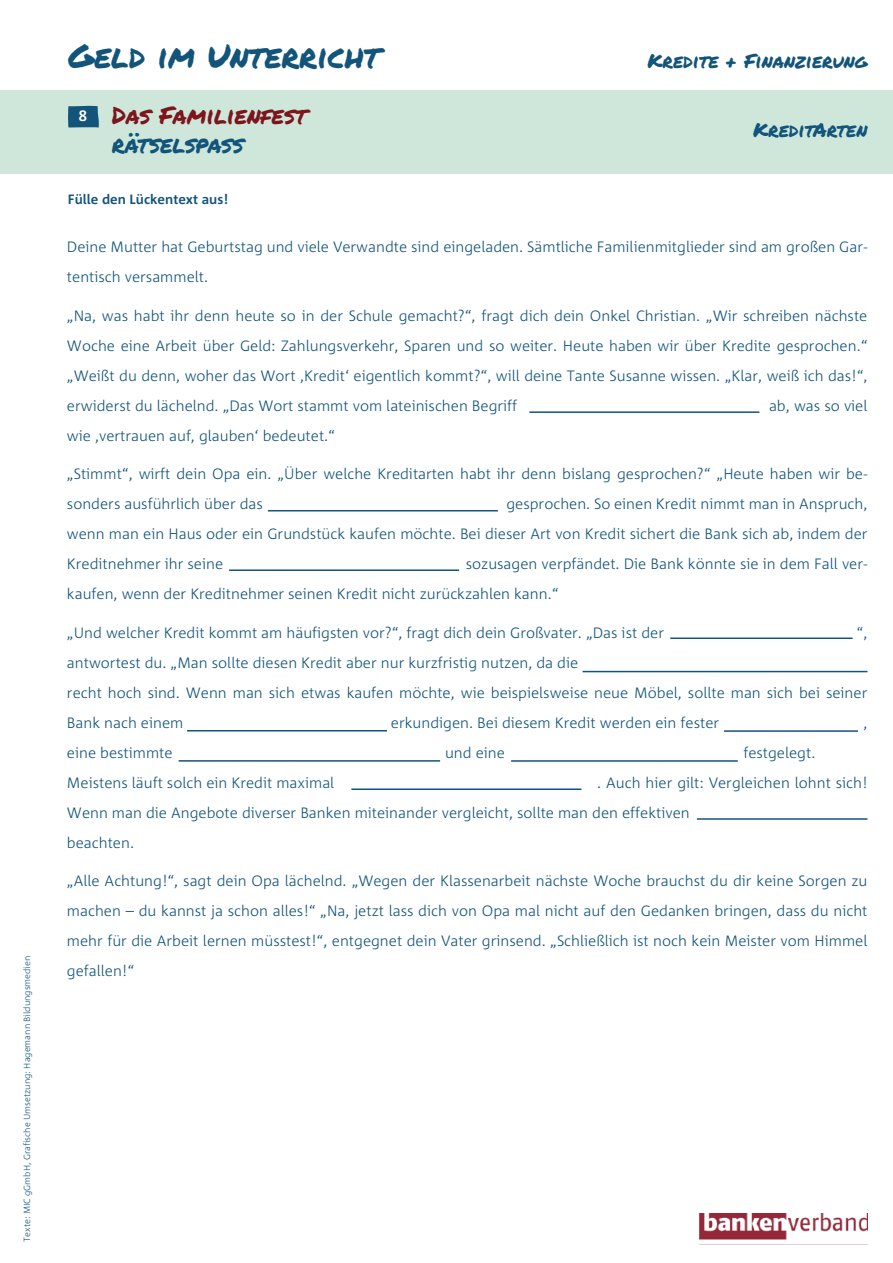
<style>
.page{position:relative;width:893px;height:1263px;background:#fff}
.page>*{position:absolute;margin:0;border:0;box-sizing:border-box;transform-origin:0 0}
.t1{font:33px "Permanent Marker";color:#12547a}
.t2{font:24px/28.8px "Permanent Marker";color:#7c161c}
.t3{font:19.5px "Permanent Marker";color:#12547a}
.t4{font:300 15px/30px "Corpid";color:#12547a}
.t5{font:700 13.5px "Corpid";color:#12547a}
.t6{font:300 9px "Corpid";color:#12547a}
.s1{font-family:"Corpid";font-weight:700;font-size:15px;color:#fff}
.s2{color:#12547a}
</style>
<div class="page">
<div style="left:0;top:90px;width:893px;height:83px;background:#cee7da"></div>
<img style="left:700px;top:1213px;width:168px;height:32px">
<svg style="left:68px;top:106px;width:31px;height:22px"></svg>
<hr style="left:529px;top:411px;width:230px;height:2px;background:#12547a">
<hr style="left:268px;top:510px;width:230px;height:1px;background:#12547a">
<hr style="left:229px;top:569px;width:230px;height:2px;background:#12547a">
<hr style="left:670px;top:637px;width:183px;height:2px;background:#12547a">
<hr style="left:583px;top:671px;width:284px;height:1px;background:#12547a">
<hr style="left:187px;top:730px;width:200px;height:1px;background:#12547a">
<hr style="left:179px;top:760px;width:261px;height:2px;background:#12547a">
<hr style="left:697px;top:818px;width:170px;height:2px;background:#12547a">
<hr style="left:351px;top:788px;width:230px;height:2px;background:#12547a">
<hr style="left:724px;top:730px;width:134px;height:2px;background:#12547a">
<hr style="left:511px;top:760px;width:227px;height:2px;background:#12547a">
<p class="t6" style="left:22px;top:1242px;width:287px;rotate:-90deg">Texte: MIC gGmbH, Grafische Umsetzung: Hagemann Bildungsmedien</p>
<h1 class="t1" style="left:68px;top:31px;width:313px">Geld im Unterricht</h1>
<h3 class="t3" style="left:647px;top:46px;width:222px">Kredite + Finanzierung</h3>
<h2 class="t2" style="left:112px;top:101px;width:196px;text-indent:-33px"><span class="s1">8</span> Das Familienfest <span class="s2">rätselspass</span></h2>
<h3 class="t3" style="left:753px;top:116px;width:116px">KreditArten</h3>
<p class="t5" style="left:68px;top:192px;width:162px">Fülle den Lückentext aus!</p>
<p class="t4" style="left:67px;top:232px;width:802px">Deine Mutter hat Geburtstag und viele Verwandte sind eingeladen. Sämtliche Familienmitglieder sind am großen Gar&shy;tentisch versammelt.</p>
<p class="t4" style="left:67px;top:301px;width:802px;text-align:justify">„Na, was habt ihr denn heute so in der Schule gemacht?“, fragt dich dein Onkel Christian. „Wir schreiben nächste Woche eine Arbeit über Geld: Zahlungsverkehr, Sparen und so weiter. Heute haben wir über Kredite gesprochen.“ „Weißt du denn, woher das Wort ,Kredit‘ eigentlich kommt?“, will deine Tante Susanne wissen. „Klar, weiß ich das!“, erwiderst du lächelnd. „Das Wort stammt vom lateinischen Begriff</p>
<p class="t4" style="left:769px;top:391px;width:100px">ab, was so viel</p>
<p class="t4" style="left:67px;top:421px;width:270px">wie ‚vertrauen auf, glauben‘ bedeutet.“</p>
<p class="t4" style="left:67px;top:459px;width:802px">„Stimmt“, wirft dein Opa ein. „Über welche Kreditarten habt ihr denn bislang gesprochen?“ „Heute haben wir be&shy;sonders ausführlich über das</p>
<p class="t4" style="left:67px;top:489px;width:802px;text-align:justify;text-indent:439px">gesprochen. So einen Kredit nimmt man in Anspruch, wenn man ein Haus oder ein Grundstück kaufen möchte. Bei dieser Art von Kredit sichert die Bank sich ab, indem der Kreditnehmer ihr seine</p>
<p class="t4" style="left:67px;top:549px;width:802px;text-indent:399px">sozusagen verpfändet. Die Bank könnte sie in dem Fall ver&shy;kaufen, wenn der Kreditnehmer seinen Kredit nicht zurückzahlen kann.“</p>
<p class="t4" style="left:67px;top:618px;width:599px">„Und welcher Kredit kommt am häufigsten vor?“, fragt dich dein Großvater. „Das ist der</p>
<p class="t4" style="left:857px;top:618px;width:12px">“,</p>
<p class="t4" style="left:67px;top:648px;width:802px">antwortest du. „Man sollte diesen Kredit aber nur kurzfristig nutzen, da die<br>recht hoch sind. Wenn man sich etwas kaufen möchte, wie beispielsweise neue Möbel, sollte man sich bei seiner<br>Bank nach einem</p>
<p class="t4" style="left:391px;top:708px;width:330px">erkundigen. Bei diesem Kredit werden ein fester</p>
<p class="t4" style="left:863px;top:708px;width:6px">,</p>
<p class="t4" style="left:67px;top:738px;width:107px">eine bestimmte</p>
<p class="t4" style="left:445px;top:738px;width:61px">und eine</p>
<p class="t4" style="left:743px;top:738px;width:74px">festgelegt.</p>
<p class="t4" style="left:67px;top:768px;width:269px">Meistens läuft solch ein Kredit maximal</p>
<p class="t4" style="left:67px;top:768px;width:802px;text-indent:530px">. Auch hier gilt: Vergleichen lohnt sich!<br>Wenn man die Angebote diverser Banken miteinander vergleicht, sollte man den effektiven<br>beachten.</p>
<p class="t4" style="left:67px;top:866px;width:802px;text-align:justify">„Alle Achtung!“, sagt dein Opa lächelnd. „Wegen der Klassenarbeit nächste Woche brauchst du dir keine Sorgen zu machen – du kannst ja schon alles!“ „Na, jetzt lass dich von Opa mal nicht auf den Gedanken bringen, dass du nicht mehr für die Arbeit lernen müsstest!“, entgegnet dein Vater grinsend. „Schließlich ist noch kein Meister vom Himmel gefallen!“</p>
</div>
